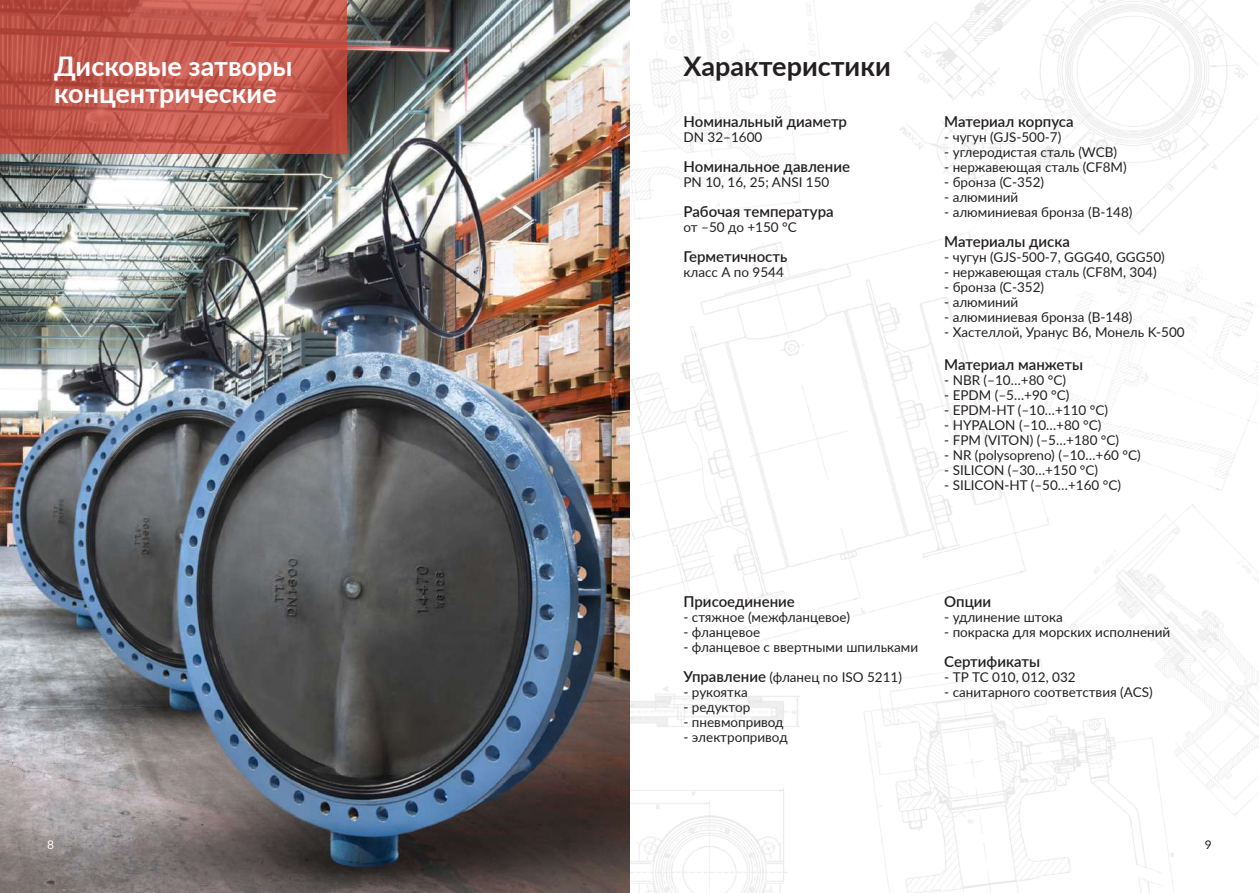
<style>
.page{position:relative;width:1259px;height:893px;background:#fff}
.page>*{position:absolute;margin:0;border:0;box-sizing:border-box;transform-origin:0 0}
.t1{font:700 27px/27px "Lato";color:#fff}
.t2{font:700 27px "Lato";color:#231f20}
.t3{font:600 15px "Lato";color:#231f20}
.t4{font:13.5px "Lato";color:#231f20}
.t5{font:12px "Lato";color:#fff}
.t6{font:12px "Lato";color:#231f20}
.s1{font-weight:600;font-size:15px}
</style>
<div class="page">
<img style="left:0;top:0;width:1259px;height:893px">
<svg style="left:0;top:0;width:347px;height:154px;background:#c1564b"></svg>
<h1 class="t1" style="left:54px;top:51px;width:240px">Дисковые затворы концентрические</h1>
<p class="t5" style="left:47px;top:836px;width:8px">8</p>
<h1 class="t2" style="left:683px;top:46px;width:209px">Характеристики</h1>
<p class="t3" style="left:683px;top:111px;width:165px">Номинальный диаметр</p>
<p class="t4" style="left:683px;top:127px;width:80px">DN 32–1600</p>
<p class="t3" style="left:683px;top:156px;width:168px">Номинальное давление</p>
<p class="t4" style="left:683px;top:172px;width:147px">PN 10, 16, 25; ANSI 150</p>
<p class="t3" style="left:683px;top:201px;width:152px">Рабочая температура</p>
<p class="t4" style="left:683px;top:217px;width:115px">от –50 до +150 °С</p>
<p class="t3" style="left:683px;top:246px;width:105px">Герметичность</p>
<p class="t4" style="left:683px;top:262px;width:102px">класс А по 9544</p>
<p class="t3" style="left:944px;top:111px;width:131px">Материал корпуса</p>
<p class="t4" style="left:944px;top:127px;width:119px">- чугун (GJS-500-7)</p>
<p class="t4" style="left:944px;top:142px;width:174px">- углеродистая сталь (WCB)</p>
<p class="t4" style="left:944px;top:157px;width:184px">- нержавеющая сталь (CF8M)</p>
<p class="t4" style="left:944px;top:172px;width:101px">- бронза (С-352)</p>
<p class="t4" style="left:944px;top:187px;width:76px">- алюминий</p>
<p class="t4" style="left:944px;top:202px;width:190px">- алюминиевая бронза (B-148)</p>
<p class="t3" style="left:944px;top:231px;width:127px">Материалы диска</p>
<p class="t4" style="left:944px;top:247px;width:222px">- чугун (GJS-500-7, GGG40, GGG50)</p>
<p class="t4" style="left:944px;top:262px;width:214px">- нержавеющая сталь (CF8M, 304)</p>
<p class="t4" style="left:944px;top:277px;width:101px">- бронза (С-352)</p>
<p class="t4" style="left:944px;top:292px;width:76px">- алюминий</p>
<p class="t4" style="left:944px;top:307px;width:190px">- алюминиевая бронза (B-148)</p>
<p class="t4" style="left:944px;top:322px;width:242px">- Хастеллой, Уранус B6, Монель K-500</p>
<p class="t3" style="left:944px;top:354px;width:140px">Материал манжеты</p>
<p class="t4" style="left:944px;top:370px;width:123px">- NBR (–10…+80 °C)</p>
<p class="t4" style="left:944px;top:385px;width:127px">- EPDM (–5…+90 °C)</p>
<p class="t4" style="left:944px;top:400px;width:165px">- EPDM-HT (–10…+110 °C)</p>
<p class="t4" style="left:944px;top:415px;width:159px">- HYPALON (–10…+80 °C)</p>
<p class="t4" style="left:944px;top:430px;width:176px">- FPM (VITON) (–5…+180 °C)</p>
<p class="t4" style="left:944px;top:445px;width:198px">- NR (polysopreno) (–10…+60 °C)</p>
<p class="t4" style="left:944px;top:460px;width:155px">- SILICON (–30…+150 °C)</p>
<p class="t4" style="left:944px;top:475px;width:178px">- SILICON-HT (–50…+160 °C)</p>
<p class="t3" style="left:683px;top:591px;width:113px">Присоединение</p>
<p class="t4" style="left:683px;top:608px;width:168px">- стяжное (межфланцевое)</p>
<p class="t4" style="left:683px;top:623px;width:78px">- фланцевое</p>
<p class="t4" style="left:683px;top:638px;width:236px">- фланцевое с ввертными шпильками</p>
<p class="t4" style="left:683px;top:668px;width:220px"><span class="s1">Управление</span> (фланец по ISO 5211)</p>
<p class="t4" style="left:683px;top:683px;width:66px">- рукоятка</p>
<p class="t4" style="left:683px;top:698px;width:68px">- редуктор</p>
<p class="t4" style="left:683px;top:713px;width:102px">- пневмопривод</p>
<p class="t4" style="left:683px;top:728px;width:106px">- электропривод</p>
<p class="t3" style="left:944px;top:591px;width:48px">Опции</p>
<p class="t4" style="left:944px;top:608px;width:120px">- удлинение штока</p>
<p class="t4" style="left:944px;top:623px;width:228px">- покраска для морских исполнений</p>
<p class="t3" style="left:944px;top:651px;width:97px">Сертификаты</p>
<p class="t4" style="left:944px;top:668px;width:133px">- ТР ТС 010, 012, 032</p>
<p class="t4" style="left:944px;top:683px;width:210px">- санитарного соответствия (ACS)</p>
<p class="t6" style="left:1205px;top:836px;width:8px">9</p>
</div>
